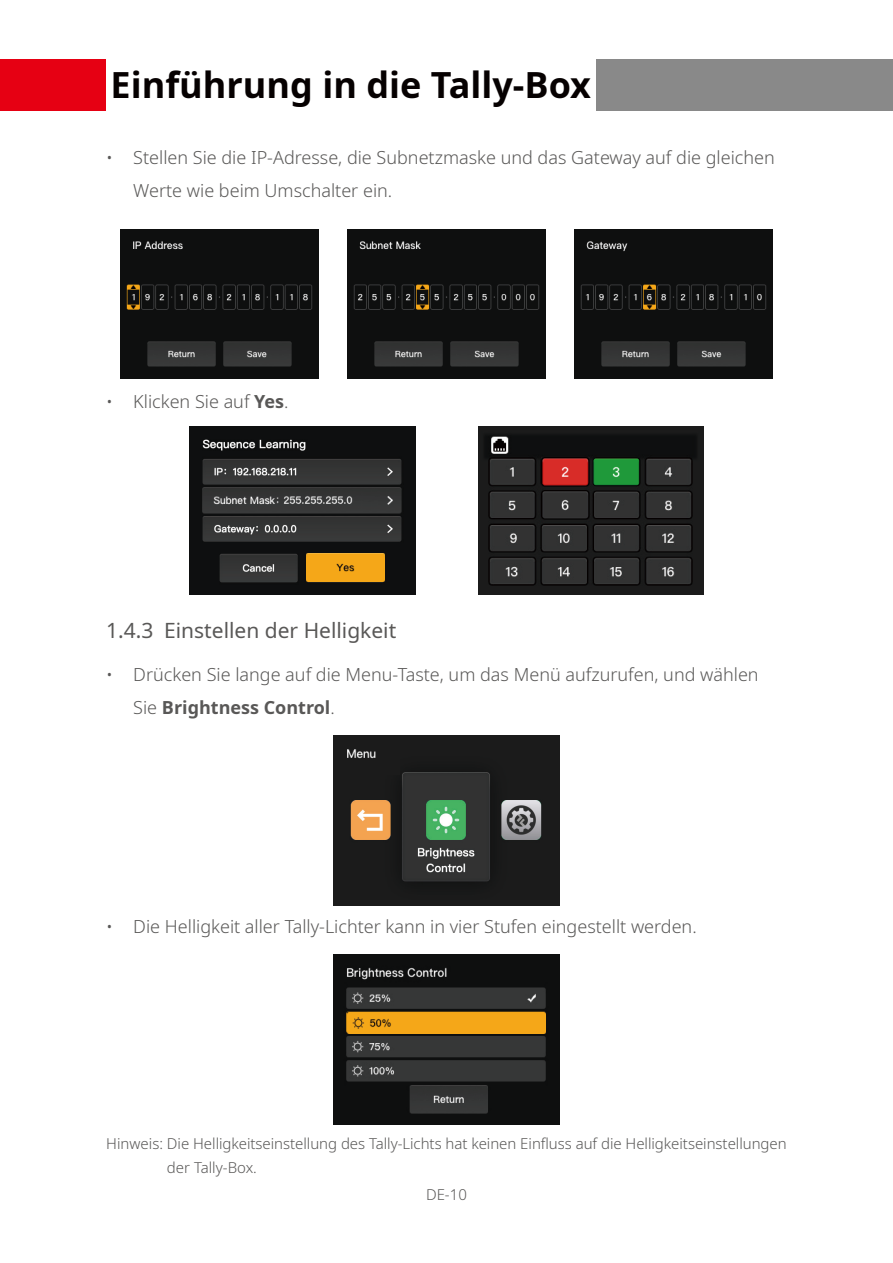
<style>
.page{position:relative;width:893px;height:1263px;background:#fff}
.page>*{position:absolute;margin:0;border:0;box-sizing:border-box;transform-origin:0 0}
.大标题副本{font:700 36px "Noto Sans";color:#060101}
.二级标题{font:21px "Noto Sans";color:#595857}
.t1{font:300 18px/33px "Noto Sans";color:#595857}
.图片标注{font:300 15px/24px "Noto Sans";color:#595857}
.s1{font-weight:700}
</style>
<div class="page">
<div style="left:106px;top:60px;width:787px;height:51px;background:#898989"></div>
<div style="left:0;top:60px;width:106px;height:51px;background:#e60013"></div>
<div style="left:106px;top:57px;width:489px;height:56px;background:#fff"></div>
<img style="left:120px;top:230px;width:199px;height:149px">
<img style="left:574px;top:230px;width:198px;height:149px">
<img style="left:347px;top:230px;width:199px;height:149px">
<img style="left:478px;top:426px;width:226px;height:169px">
<img style="left:541px;top:490px;width:48px;height:29px">
<img style="left:541px;top:457px;width:48px;height:29px">
<img style="left:593px;top:458px;width:47px;height:28px">
<img style="left:189px;top:426px;width:226px;height:169px">
<div style="left:306px;top:554px;width:78px;height:28px;background:#f5a718"></div>
<img style="left:201px;top:486px;width:202px;height:29px">
<img style="left:280px;top:490px;width:82px;height:21px">
<img style="left:334px;top:736px;width:225px;height:169px">
<img style="left:334px;top:736px;width:66px;height:39px">
<img style="left:333px;top:955px;width:227px;height:169px">
<div style="left:347px;top:1012px;width:198px;height:21px;background:#f5a718"></div>
<p class="大标题副本" style="left:111px;top:59px;width:482px">Einführung in die Tally-Box</p>
<p class="t1" style="left:133px;top:142px;width:643px;text-indent:-27px">• Stellen Sie die IP-Adresse, die Subnetzmaske und das Gateway auf die gleichen<br>Werte wie beim Umschalter ein.</p>
<p class="t1" style="left:106px;top:386px;width:184px">• Klicken Sie auf <span class="s1">Yes</span>.</p>
<p class="二级标题" style="left:106px;top:616px;width:291px">1.4.3 Einstellen der Helligkeit</p>
<p class="t1" style="left:133px;top:658px;width:627px;text-indent:-27px">• Drücken Sie lange auf die Menu-Taste, um das Menü aufzurufen, und wählen<br>Sie <span class="s1">Brightness Control</span>.</p>
<p class="t1" style="left:106px;top:910px;width:592px">• Die Helligkeit aller Tally-Lichter kann in vier Stufen eingestellt werden.</p>
<p class="图片标注" style="left:167px;top:1132px;width:621px;text-indent:-61px">Hinweis: Die Helligkeitseinstellung des Tally-Lichts hat keinen Einfluss auf die Helligkeitseinstellungen der Tally-Box.</p>
<p class="图片标注" style="left:426px;top:1183px;width:42px">DE-10</p>
</div>
